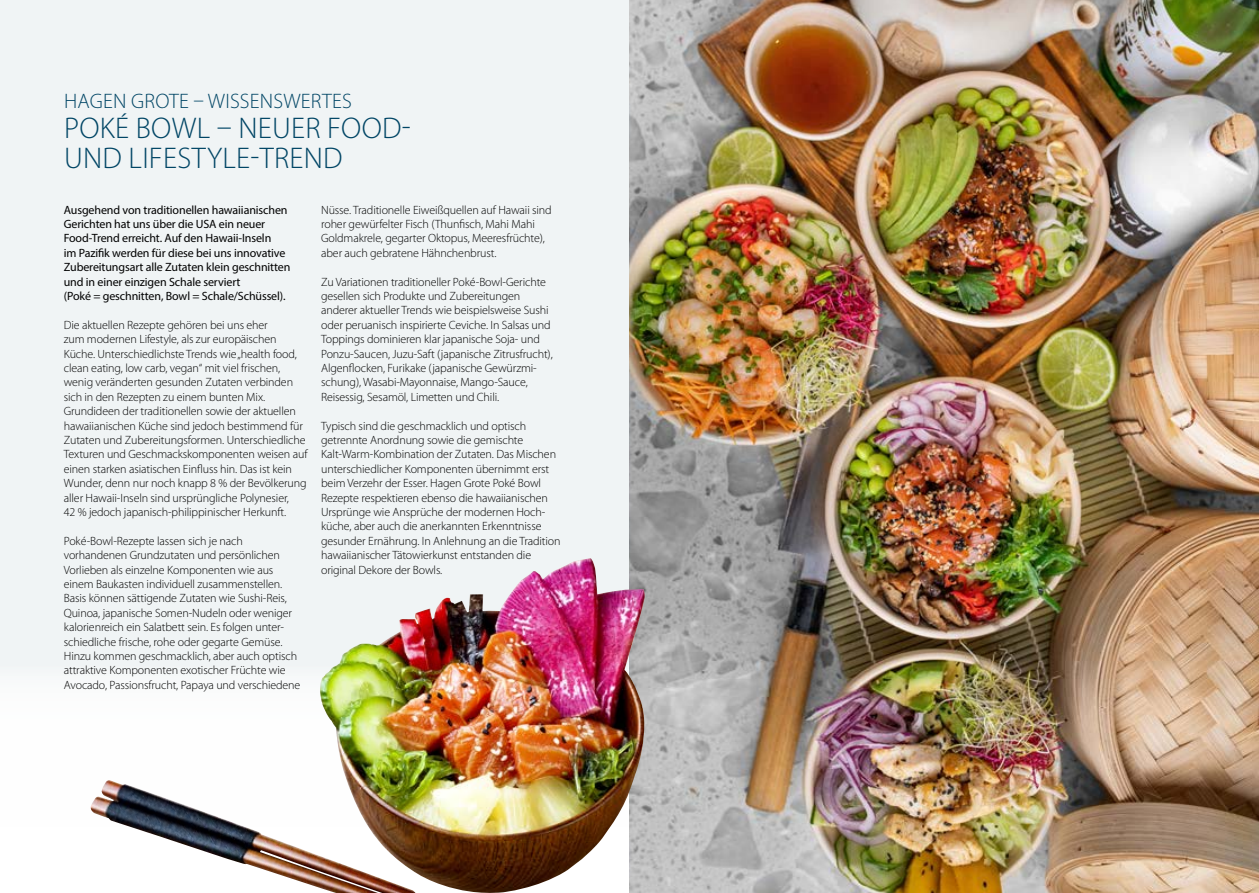
<style>
.page{position:relative;width:1259px;height:893px;background:#fff}
.page>*{position:absolute;margin:0;border:0;box-sizing:border-box;transform-origin:0 0}
.t1{font:300 30px/30px "Myriad Pro";letter-spacing:.01em;color:#004565}
.t2{font:300 21px "Myriad Pro";letter-spacing:.01em;color:#004565}
.t3{font:300 12px/14.4px "Myriad Pro";letter-spacing:-.01em;color:#000}
.t4{font:12px/14.4px "Myriad Pro";letter-spacing:-.01em;color:#000}
</style>
<div class="page">
<div style="left:0;top:0;width:887px;height:893px;background:#f0f4f5"></div>
<div style="left:0;top:663px;width:1259px;height:230px;background:#fff"></div>
<img style="left:629px;top:0;width:630px;height:893px">
<img style="left:320px;top:558px;width:327px;height:335px">
<img style="left:90px;top:780px;width:325px;height:113px">
<h2 class="t2" style="left:64px;top:88px;width:289px">HAGEN GROTE – WISSENSWERTES</h2>
<h1 class="t1" style="left:64px;top:112px;width:348px">POKÉ BOWL – NEUER FOOD-<br>UND LIFESTYLE-TREND</h1>
<p class="t4" style="left:64px;top:202px;width:228px">Ausgehend von traditionellen hawaiianischen Gerichten hat uns über die USA ein neuer Food-Trend erreicht. Auf den Hawaii-Inseln<br>im Pazifik werden für diese bei uns innovative Zubereitungsart alle Zutaten klein geschnitten und in einer einzigen Schale serviert<br>(Poké = geschnitten, Bowl = Schale/Schüssel).</p>
<p class="t3" style="left:64px;top:317px;width:245px">Die aktuellen Rezepte gehören bei uns eher<br>zum modernen Lifestyle, als zur europäischen Küche. Unterschiedlichste Trends wie „health food, clean eating, low carb, vegan“ mit viel frischen, wenig veränderten gesunden Zutaten verbinden sich in den Rezepten zu einem bunten Mix.<br>Grundideen der traditionellen sowie der aktuellen hawaiianischen Küche sind jedoch bestimmend für Zutaten und Zubereitungsformen. Unterschiedliche Texturen und Geschmackskomponenten weisen auf einen starken asiatischen Einfluss hin. Das ist kein Wunder, denn nur noch knapp 8 % der Bevölkerung aller Hawaii-Inseln sind ursprüngliche Polynesier,<br>42 % jedoch japanisch-philippinischer Herkunft.</p>
<p class="t3" style="left:64px;top:533px;width:238px">Poké-Bowl-Rezepte lassen sich je nach vorhandenen Grundzutaten und persönlichen Vorlieben als einzelne Komponenten wie aus einem Baukasten individuell zusammenstellen.<br>Basis können sättigende Zutaten wie Sushi-Reis, Quinoa, japanische Somen-Nudeln oder weniger kalorienreich ein Salatbett sein. Es folgen unter&shy;schiedliche frische, rohe oder gegarte Gemüse.<br>Hinzu kommen geschmacklich, aber auch optisch attraktive Komponenten exotischer Früchte wie Avocado, Passionsfrucht, Papaya und verschiedene</p>
<p class="t3" style="left:321px;top:202px;width:232px">Nüsse. Traditionelle Eiweißquellen auf Hawaii sind roher gewürfelter Fisch (Thunfisch, Mahi Mahi Goldmakrele, gegarter Oktopus, Meeresfrüchte), aber auch gebratene Hähnchenbrust.</p>
<p class="t3" style="left:321px;top:274px;width:233px">Zu Variationen traditioneller Poké-Bowl-Gerichte gesellen sich Produkte und Zubereitungen anderer aktueller Trends wie beispielsweise Sushi oder peruanisch inspirierte Ceviche. In Salsas und Toppings dominieren klar japanische Soja- und Ponzu-Saucen, Juzu-Saft (japanische Zitrusfrucht), Algenflocken, Furikake (japanische Gewürzmi&shy;schung), Wasabi-Mayonnaise, Mango-Sauce, Reisessig, Sesamöl, Limetten und Chili.</p>
<p class="t3" style="left:321px;top:418px;width:241px">Typisch sind die geschmacklich und optisch getrennte Anordnung sowie die gemischte Kalt-Warm-Kombination der Zutaten. Das Mischen unterschiedlicher Komponenten übernimmt erst beim Verzehr der Esser. Hagen Grote Poké Bowl Rezepte respektieren ebenso die hawaiianischen Ursprünge wie Ansprüche der modernen Hoch&shy;küche, aber auch die anerkannten Erkenntnisse gesunder Ernährung. In Anlehnung an die Tradition hawaiianischer Tätowierkunst entstanden die original Dekore der Bowls.</p>
</div>
